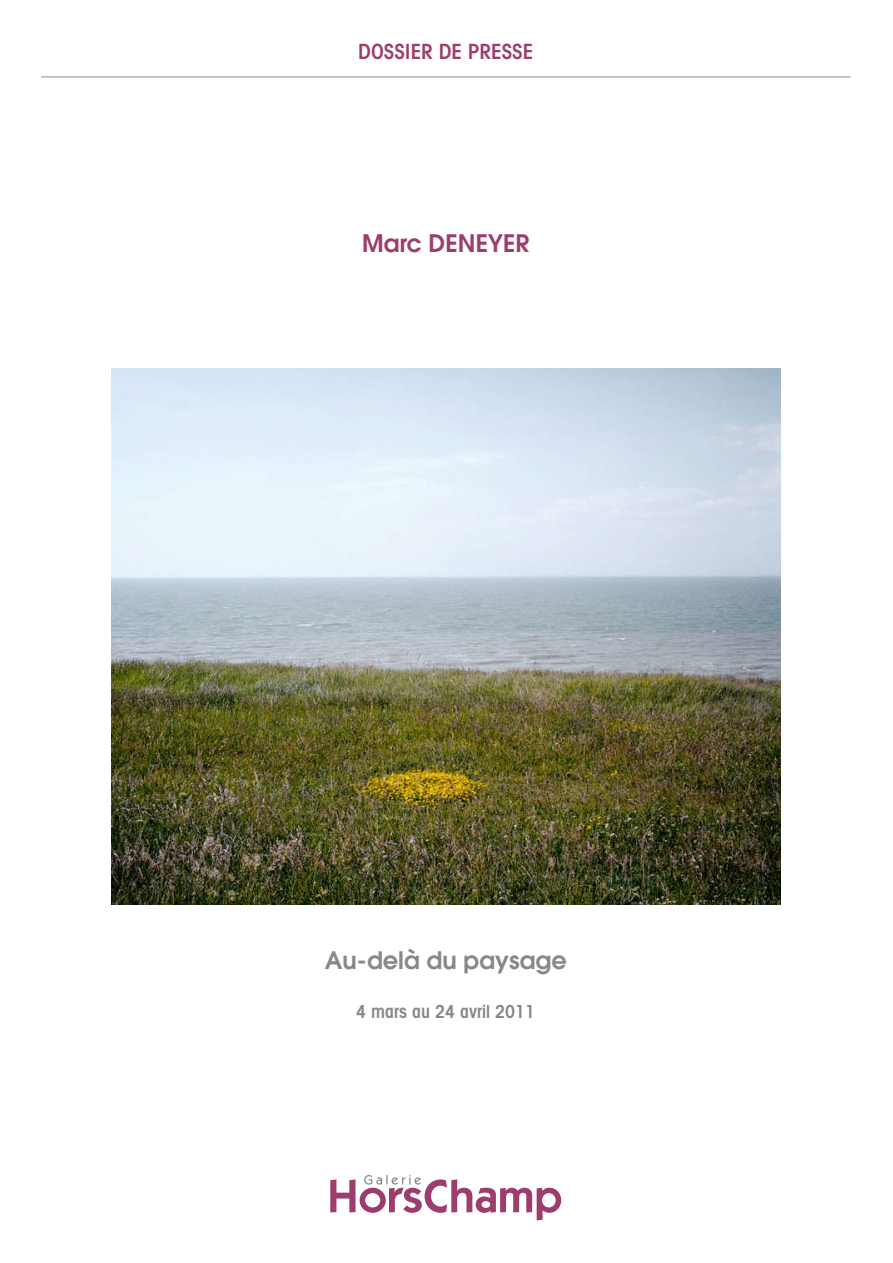
<style>
.page{position:relative;width:893px;height:1263px;background:#fff}
.page>*{position:absolute;margin:0;border:0;box-sizing:border-box;transform-origin:0 0}
.t1{font:600 24px "Avant Garde";color:#87888a}
.t2{font:600 24px "Avant Garde";color:#9c3d6d}
.t3{font:600 condensed 21px "Avant Garde";color:#9c3d6d}
.t4{font:600 condensed 18px "Avant Garde";color:#87888a}
</style>
<div class="page">
<hr style="left:41px;top:77px;width:809px;height:1px;background:#87888a">
<svg style="left:330px;top:1175px;width:231px;height:45px"></svg>
<img style="left:111px;top:369px;width:669px;height:535px">
<p class="t3" style="left:358px;top:38px;width:133px">DOSSIER DE Presse</p>
<h1 class="t2" style="left:362px;top:228px;width:169px">Marc DENEYER</h1>
<h1 class="t1" style="left:325px;top:944px;width:243px">Au-delà du paysage</h1>
<p class="t4" style="left:356px;top:1000px;width:181px">4 mars au 24 avril 2011</p>
</div>
